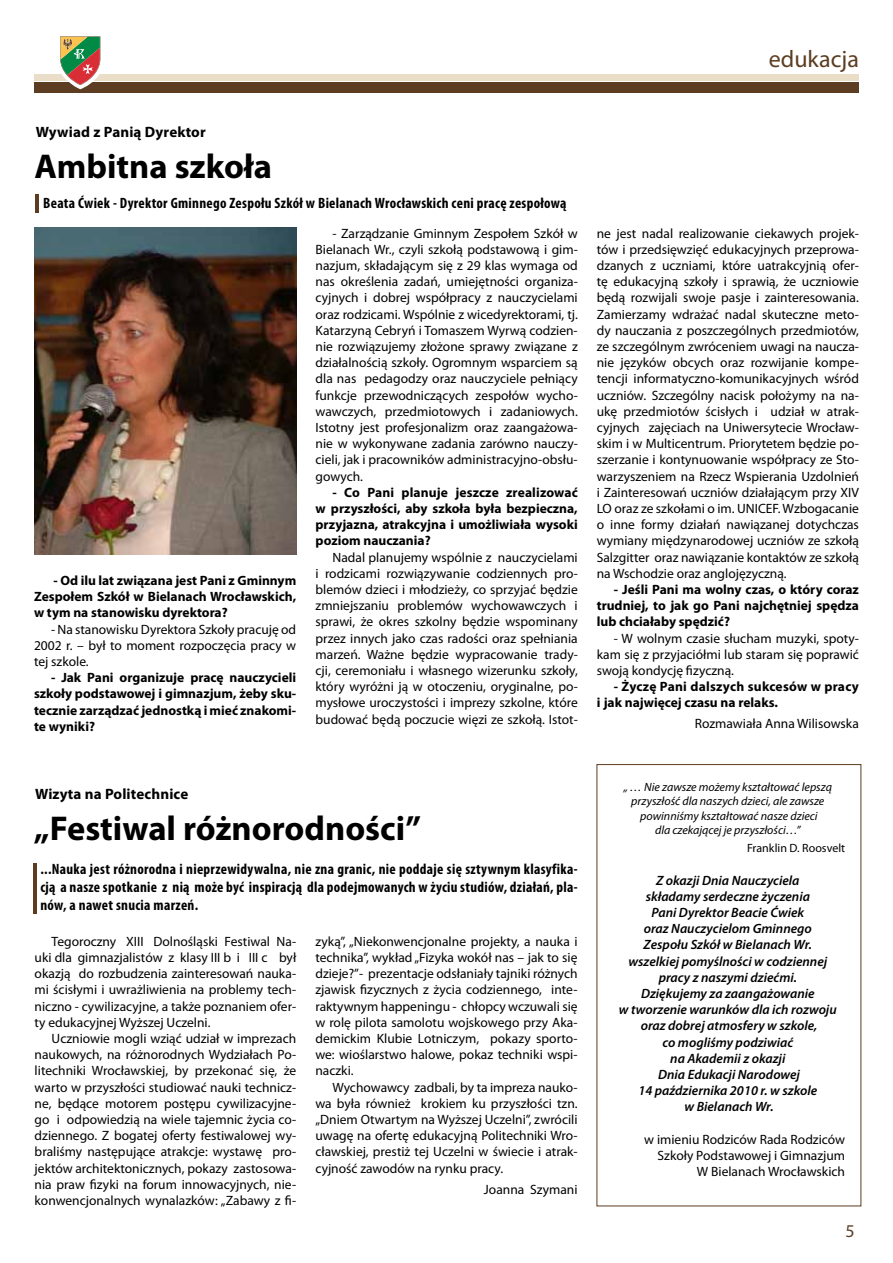
<style>
.page{position:relative;width:893px;height:1263px;background:#fff}
.page>*{position:absolute;margin:0;border:0;box-sizing:border-box;transform-origin:0 0}
.t1{font:700 34.5px "Myriad Pro";color:#000}
.t2{font:24px "Myriad Pro";color:#5c3d21}
.t3{font:18px "Myriad Pro";color:#5c3d21}
.t4{font:700 condensed 15px/18px "Myriad Pro";letter-spacing:.02em;color:#000;text-align:justify}
.t5{font:700 15px "Myriad Pro";letter-spacing:.01em;color:#000}
.t6{font:13.5px/16.2px "Myriad Pro";color:#000;text-align:justify}
.t7{font:700 13.5px/16.2px "Myriad Pro";color:#000;text-align:justify}
.t8{font:italic 600 13.5px/16.2px "Myriad Pro";color:#000;text-align:center}
.t9{font:italic 12px/14.4px "Myriad Pro";color:#000;text-align:center}
.t10{font:12px "Myriad Pro";color:#000}
</style>
<div class="page">
<div style="left:34px;top:83px;width:825px;height:10px;background:#5c3d21"></div>
<div style="left:34px;top:74px;width:825px;height:7px;background:#ebdec9"></div>
<svg style="left:55px;top:36px;width:49px;height:53px"></svg>
<hr style="left:34px;top:863px;width:3px;height:50px;background:#5c3d21">
<hr style="left:36px;top:194px;width:3px;height:19px;background:#5c3d21">
<img style="left:34px;top:227px;width:263px;height:327px">
<h2 class="t2" style="left:769px;top:44px;width:92px">edukacja</h2>
<p class="t5" style="left:36px;top:122px;width:172px">Wywiad z Panią Dyrektor</p>
<h1 class="t1" style="left:34px;top:144px;width:239px">Ambitna szkoła</h1>
<p class="t4" style="left:43px;top:194px;width:525px">Beata Ćwiek - Dyrektor Gminnego Zespołu Szkół w Bielanach Wrocławskich ceni pracę zespołową</p>
<p class="t7" style="left:34px;top:572px;width:264px;text-indent:20px">- Od ilu lat związana jest Pani z Gminnym Zespołem Szkół w Bielanach Wrocławskich, w tym na stanowisku dyrektora?</p>
<p class="t6" style="left:34px;top:621px;width:264px;text-indent:17px">- Na stanowisku Dyrektora Szkoły pracuję od 2002 r. – był to moment rozpoczęcia pracy w tej szkole.</p>
<p class="t7" style="left:34px;top:669px;width:264px;text-indent:17px">- Jak Pani organizuje pracę nauczycieli szkoły podstawowej i gimnazjum, żeby sku&shy;tecznie zarządzać jednostką i mieć znakomi&shy;te wyniki?</p>
<p class="t6" style="left:316px;top:225px;width:264px;text-indent:17px">- Zarządzanie Gminnym Zespołem Szkół w Bielanach Wr., czyli szkołą podstawową i gim&shy;nazjum, składającym się z 29 klas wymaga od nas określenia zadań, umiejętności organiza&shy;cyjnych i dobrej współpracy z nauczycielami oraz rodzicami. Wspólnie z wicedyrektorami, tj.<br>Katarzyną Cebryń i Tomaszem Wyrwą codzien&shy;nie rozwiązujemy złożone sprawy związane z działalnością szkoły. Ogromnym wsparciem są dla nas pedagodzy oraz nauczyciele pełniący funkcje przewodniczących zespołów wycho&shy;wawczych, przedmiotowych i zadaniowych.<br>Istotny jest profesjonalizm oraz zaangażowa&shy;nie w wykonywane zadania zarówno nauczy&shy;cieli, jak i pracowników administracyjno-obsłu&shy;gowych.</p>
<p class="t7" style="left:316px;top:484px;width:264px;text-indent:17px">- Co Pani planuje jeszcze zrealizować w przyszłości, aby szkoła była bezpieczna, przyjazna, atrakcyjna i umożliwiała wysoki poziom nauczania?</p>
<p class="t6" style="left:316px;top:549px;width:264px;text-indent:17px">Nadal planujemy wspólnie z nauczycielami i rodzicami rozwiązywanie codziennych pro&shy;blemów dzieci i młodzieży, co sprzyjać będzie zmniejszaniu problemów wychowawczych i sprawi, że okres szkolny będzie wspominany przez innych jako czas radości oraz spełniania marzeń. Ważne będzie wypracowanie trady&shy;cji, ceremoniału i własnego wizerunku szkoły, który wyróżni ją w otoczeniu, oryginalne, po&shy;mysłowe uroczystości i imprezy szkolne, które budować będą poczucie więzi ze szkołą. Istot-</p>
<p class="t6" style="left:597px;top:225px;width:264px">ne jest nadal realizowanie ciekawych projek&shy;tów i przedsięwzięć edukacyjnych przeprowa&shy;dzanych z uczniami, które uatrakcyjnią ofer&shy;tę edukacyjną szkoły i sprawią, że uczniowie będą rozwijali swoje pasje i zainteresowania.<br>Zamierzamy wdrażać nadal skuteczne meto&shy;dy nauczania z poszczególnych przedmiotów, ze szczególnym zwróceniem uwagi na naucza&shy;nie języków obcych oraz rozwijanie kompe&shy;tencji informatyczno-komunikacyjnych wśród uczniów. Szczególny nacisk położymy na na&shy;ukę przedmiotów ścisłych i udział w atrak&shy;cyjnych zajęciach na Uniwersytecie Wrocław&shy;skim i w Multicentrum. Priorytetem będzie po&shy;szerzanie i kontynuowanie współpracy ze Sto&shy;warzyszeniem na Rzecz Wspierania Uzdolnień i Zainteresowań uczniów działającym przy XIV LO oraz ze szkołami o im. UNICEF. Wzbogacanie o inne formy działań nawiązanej dotychczas wymiany międzynarodowej uczniów ze szkołą Salzgitter oraz nawiązanie kontaktów ze szkołą na Wschodzie oraz anglojęzyczną.</p>
<p class="t7" style="left:597px;top:581px;width:264px;text-indent:17px">- Jeśli Pani ma wolny czas, o który coraz trudniej, to jak go Pani najchętniej spędza lub chciałaby spędzić?</p>
<p class="t6" style="left:597px;top:630px;width:264px;text-indent:17px">- W wolnym czasie słucham muzyki, spoty&shy;kam się z przyjaciółmi lub staram się poprawić swoją kondycję fizyczną.</p>
<p class="t7" style="left:597px;top:678px;width:264px;text-indent:17px">- Życzę Pani dalszych sukcesów w pracy i jak najwięcej czasu na relaks.</p>
<p class="t6" style="left:695px;top:716px;width:166px">Rozmawiała Anna Wilisowska</p>
<p class="t5" style="left:35px;top:784px;width:154px">Wizyta na Politechnice</p>
<h1 class="t1" style="left:34px;top:806px;width:389px">„Festiwal różnorodności”</h1>
<p class="t4" style="left:40px;top:860px;width:539px">...Nauka jest różnorodna i nieprzewidywalna, nie zna granic, nie poddaje się sztywnym klasyfika&shy;cją a nasze spotkanie z nią może być inspiracją dla podejmowanych w życiu studiów, działań, pla&shy;nów, a nawet snucia marzeń.</p>
<p class="t6" style="left:35px;top:933px;width:263px;text-indent:17px">Tegoroczny XIII Dolnośląski Festiwal Na&shy;uki dla gimnazjalistów z klasy III b i III c był okazją do rozbudzenia zainteresowań nauka&shy;mi ścisłymi i uwrażliwienia na problemy tech&shy;niczno - cywilizacyjne, a także poznaniem ofer&shy;ty edukacyjnej Wyższej Uczelni.</p>
<p class="t6" style="left:35px;top:1030px;width:263px;text-indent:17px">Uczniowie mogli wziąć udział w imprezach naukowych, na różnorodnych Wydziałach Po&shy;litechniki Wrocławskiej, by przekonać się, że warto w przyszłości studiować nauki technicz&shy;ne, będące motorem postępu cywilizacyjne&shy;go i odpowiedzią na wiele tajemnic życia co&shy;dziennego. Z bogatej oferty festiwalowej wy&shy;braliśmy następujące atrakcje: wystawę pro&shy;jektów architektonicznych, pokazy zastosowa&shy;nia praw fizyki na forum innowacyjnych, nie&shy;konwencjonalnych wynalazków: „Zabawy z fi-</p>
<p class="t6" style="left:315px;top:933px;width:264px">zyką”, „Niekonwencjonalne projekty, a nauka i technika”, wykład „Fizyka wokół nas – jak to się dzieje?”- prezentacje odsłaniały tajniki różnych zjawisk fizycznych z życia codziennego, inte&shy;raktywnym happeningu - chłopcy wczuwali się w rolę pilota samolotu wojskowego przy Aka&shy;demickim Klubie Lotniczym, pokazy sporto&shy;we: wioślarstwo halowe, pokaz techniki wspi&shy;naczki.</p>
<p class="t6" style="left:315px;top:1079px;width:264px;text-indent:17px">Wychowawcy zadbali, by ta impreza nauko&shy;wa była również krokiem ku przyszłości tzn. „Dniem Otwartym na Wyższej Uczelni”, zwrócili uwagę na ofertę edukacyjną Politechniki Wro&shy;cławskiej, prestiż tej Uczelni w świecie i atrak&shy;cyjność zawodów na rynku pracy.</p>
<p class="t6" style="left:484px;top:1181px;width:95px">Joanna Szymani</p>
<p class="t9" style="left:624px;top:779px;width:210px">„ … Nie zawsze możemy kształtować lepszą przyszłość dla naszych dzieci, ale zawsze powinniśmy kształtować nasze dzieci<br>dla czekającej je przyszłości…”</p>
<p class="t10" style="left:747px;top:841px;width:100px">Franklin D. Roosvelt</p>
<p class="t8" style="left:619px;top:871px;width:219px">Z okazji Dnia Nauczyciela<br>składamy serdeczne życzenia<br>Pani Dyrektor Beacie Ćwiek<br>oraz Nauczycielom Gminnego<br>Zespołu Szkół w Bielanach Wr. wszelkiej pomyślności w codziennej pracy z naszymi dziećmi.<br>Dziękujemy za zaangażowanie<br>w tworzenie warunków dla ich rozwoju oraz dobrej atmosfery w szkole,<br>co mogliśmy podziwiać<br>na Akademii z okazji<br>Dnia Edukacji Narodowej<br>14 października 2010 r. w szkole<br>w Bielanach Wr.</p>
<p class="t6" style="left:644px;top:1131px;width:202px;text-align:right">w imieniu Rodziców Rada Rodziców<br>Szkoły Podstawowej i Gimnazjum<br>W Bielanach Wrocławskich</p>
<h3 class="t3" style="left:845px;top:1219px;width:11px">5</h3>
</div>
